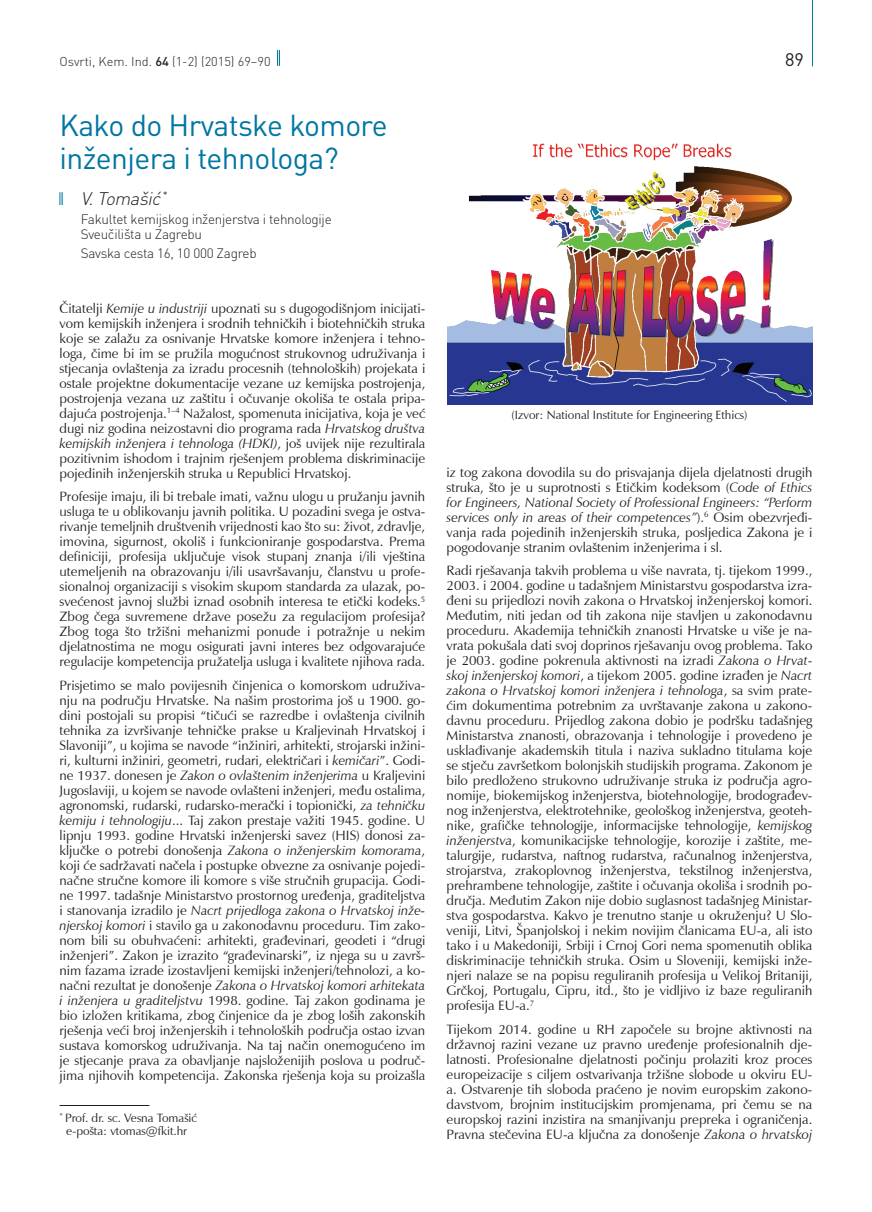
<style>
.page{position:relative;width:872px;height:1212px;background:#fff}
.page>*{position:absolute;margin:0;border:0;box-sizing:border-box;transform-origin:0 0}
._23_Naslov_rubrike{font:30px/33px "DIN Pro";letter-spacing:-.02em;color:#0076a3}
._24_Autor_rubrike{font:italic 300 18px "DIN Pro";color:#231f20}
.t1{font:18px "DIN Pro";color:#231f20}
._26_Tekst_rubrike{font:13.5px/15px "Zapf Humanist Roman KUI";color:#231f20;text-align:justify}
._25_Adresa_autora_ru{font:300 13.5px/15px "DIN Pro";letter-spacing:-.02em;color:#231f20}
.t2{font:300 12.75px "DIN Pro";color:#231f20}
._06_AUTOR_ZA_DOPISIV{font:12px "Zapf Humanist Roman KUI";color:#231f20}
._12_POTPIS_-_SLIKA{font:12px "Zapf Humanist Roman KUI";color:#231f20}
.s1{font-weight:500}
.s2{font-family:"Zapf Humanist Italic KUI"}
</style>
<div class="page">
<hr style="left:812px;top:0;width:1px;height:66px;background:#0076a3">
<svg style="left:277px;top:50px;width:3px;height:16px"></svg>
<svg style="left:60px;top:192px;width:3px;height:13px"></svg>
<hr style="left:60px;top:1105px;width:89px;height:1px;background:#231f20">
<img style="left:447px;top:166px;width:365px;height:238px">
<img style="left:532px;top:143px;width:200px;height:18px">
<p class="t2" style="left:60px;top:53px;width:212px">Osvrti, Kem. Ind. <span class="s1">64</span> (1-2) (2015) 69–90</p>
<p class="t1" style="left:785px;top:47px;width:20px">89</p>
<p class="_23_Naslov_rubrike" style="left:60px;top:107px;width:329px">Kako do Hrvatske komore inženjera i tehnologa?</p>
<p class="_24_Autor_rubrike" style="left:81px;top:186px;width:88px">V.Tomašić<sup>*</sup></p>
<p class="_25_Adresa_autora_ru" style="left:81px;top:211px;width:252px">Fakultet kemijskog inženjerstva i tehnologije<br>Sveučilišta u Zagrebu</p>
<p class="_25_Adresa_autora_ru" style="left:81px;top:245px;width:177px">Savska cesta 16, 10 000 Zagreb</p>
<p class="_26_Tekst_rubrike" style="left:60px;top:301px;width:367px">Čitatelji <span class="s2">Kemije u industriji</span> upoznati su s dugogodišnjom inicijati&shy;vom kemijskih inženjera i srodnih tehničkih i biotehničkih struka koje se zalažu za osnivanje Hrvatske komore inženjera i tehno&shy;loga, čime bi im se pružila mogućnost strukovnog udruživanja i stjecanja ovlaštenja za izradu procesnih (tehnoloških) projekata i ostale projektne dokumentacije vezane uz kemijska postrojenja, postrojenja vezana uz zaštitu i očuvanje okoliša te ostala pripa&shy;dajuća postrojenja.<sup>1–4</sup> Nažalost, spomenuta inicijativa, koja je već dugi niz godina neizostavni dio programa rada <span class="s2">Hrvatskog društva kemijskih inženjera i tehnologa (HDKI)</span>, još uvijek nije rezultirala pozitivnim ishodom i trajnim rješenjem problema diskriminacije pojedinih inženjerskih struka u Republici Hrvatskoj.</p>
<p class="_26_Tekst_rubrike" style="left:60px;top:490px;width:367px">Profesije imaju, ili bi trebale imati, važnu ulogu u pružanju javnih usluga te u oblikovanju javnih politika. U pozadini svega je ostva&shy;rivanje temeljnih društvenih vrijednosti kao što su: život, zdravlje, imovina, sigurnost, okoliš i funkcioniranje gospodarstva. Prema definiciji, profesija uključuje visok stupanj znanja i/ili vještina utemeljenih na obrazovanju i/ili usavršavanju, članstvu u profe&shy;sionalnoj organizaciji s visokim skupom standarda za ulazak, po&shy;svećenost javnoj službi iznad osobnih interesa te etički kodeks.<sup>5<br></sup>Zbog čega suvremene države posežu za regulacijom profesija?<br>Zbog toga što tržišni mehanizmi ponude i potražnje u nekim djelatnostima ne mogu osigurati javni interes bez odgovarajuće regulacije kompetencija pružatelja usluga i kvalitete njihova rada.</p>
<p class="_26_Tekst_rubrike" style="left:60px;top:678px;width:367px">Prisjetimo se malo povijesnih činjenica o komorskom udruživa&shy;nju na području Hrvatske. Na našim prostorima još u 1900. go&shy;dini postojali su propisi “tičući se razredbe i ovlaštenja civilnih tehnika za izvršivanje tehničke prakse u Kraljevinah Hrvatskoj i Slavoniji”, u kojima se navode “inžiniri, arhitekti, strojarski inžini&shy;ri, kulturni inžiniri, geometri, rudari, električari i <span class="s2">kemičari</span>”. Godi&shy;ne 1937. donesen je <span class="s2">Zakon o ovlaštenim inženjerima</span> u Kraljevini Jugoslaviji, u kojem se navode ovlašteni inženjeri, među ostalima, agronomski, rudarski, rudarsko-merački i topionički, <span class="s2">za tehničku kemiju i tehnologiju</span>... Taj zakon prestaje važiti 1945. godine. U lipnju 1993. godine Hrvatski inženjerski savez (HIS) donosi za&shy;ključke o potrebi donošenja <span class="s2">Zakona o inženjerskim komorama</span>, koji će sadržavati načela i postupke obvezne za osnivanje pojedi&shy;načne stručne komore ili komore s više stručnih grupacija. Godi&shy;ne 1997. tadašnje Ministarstvo prostornog uređenja, graditeljstva i stanovanja izradilo je <span class="s2">Nacrt prijedloga zakona o Hrvatskoj inže&shy;njerskoj komori</span> i stavilo ga u zakonodavnu proceduru. Tim zako&shy;nom bili su obuhvaćeni: arhitekti, građevinari, geodeti i “drugi inženjeri”. Zakon je izrazito “građevinarski”, iz njega su u završ&shy;nim fazama izrade izostavljeni kemijski inženjeri/tehnolozi, a ko&shy;načni rezultat je donošenje <span class="s2">Zakona o Hrvatskoj komori arhitekata i inženjera u graditeljstvu</span> 1998. godine. Taj zakon godinama je bio izložen kritikama, zbog činjenice da je zbog loših zakonskih rješenja veći broj inženjerskih i tehnoloških područja ostao izvan sustava komorskog udruživanja. Na taj način onemogućeno im je stjecanje prava za obavljanje najsloženijih poslova u područ&shy;jima njihovih kompetencija. Zakonska rješenja koja su proizašla</p>
<p class="_06_AUTOR_ZA_DOPISIV" style="left:60px;top:1109px;width:139px"><sup>*</sup> Prof. dr. sc. Vesna Tomašić</p>
<p class="_06_AUTOR_ZA_DOPISIV" style="left:66px;top:1123px;width:123px">e-pošta: vtomas@fkit.hr</p>
<p class="_12_POTPIS_-_SLIKA" style="left:511px;top:407px;width:237px">(Izvor: National Institute for Engineering Ethics)</p>
<p class="_26_Tekst_rubrike" style="left:446px;top:465px;width:367px">iz tog zakona dovodila su do prisvajanja dijela djelatnosti drugih struka, što je u suprotnosti s Etičkim kodeksom (<span class="s2">Code of Ethics for Engineers, National Society of Professional Engineers: “Perform services only in areas of their competences”</span>).<sup>6</sup> Osim obezvrjeđi&shy;vanja rada pojedinih inženjerskih struka, posljedica Zakona je i pogodovanje stranim ovlaštenim inženjerima i sl.</p>
<p class="_26_Tekst_rubrike" style="left:446px;top:564px;width:367px">Radi rješavanja takvih problema u više navrata, tj. tijekom 1999., 2003. i 2004. godine u tadašnjem Ministarstvu gospodarstva izra&shy;đeni su prijedlozi novih zakona o Hrvatskoj inženjerskoj komori.<br>Međutim, niti jedan od tih zakona nije stavljen u zakonodavnu proceduru. Akademija tehničkih znanosti Hrvatske u više je na&shy;vrata pokušala dati svoj doprinos rješavanju ovog problema. Tako je 2003. godine pokrenula aktivnosti na izradi <span class="s2">Zakona o Hrvat&shy;skoj inženjerskoj komori</span>, a tijekom 2005. godine izrađen je <span class="s2">Nacrt zakona o Hrvatskoj komori inženjera i tehnologa</span>, sa svim prate&shy;ćim dokumentima potrebnim za uvrštavanje zakona u zakono&shy;davnu proceduru. Prijedlog zakona dobio je podršku tadašnjeg Ministarstva znanosti, obrazovanja i tehnologije i provedeno je usklađivanje akademskih titula i naziva sukladno titulama koje se stječu završetkom bolonjskih studijskih programa. Zakonom je bilo predloženo strukovno udruživanje struka iz područja agro&shy;nomije, biokemijskog inženjerstva, biotehnologije, brodograđev&shy;nog inženjerstva, elektrotehnike, geološkog inženjerstva, geoteh&shy;nike, grafičke tehnologije, informacijske tehnologije, <span class="s2">kemijskog inženjerstva</span>, komunikacijske tehnologije, korozije i zaštite, me&shy;talurgije, rudarstva, naftnog rudarstva, računalnog inženjerstva, strojarstva, zrakoplovnog inženjerstva, tekstilnog inženjerstva, prehrambene tehnologije, zaštite i očuvanja okoliša i srodnih po&shy;dručja. Međutim Zakon nije dobio suglasnost tadašnjeg Ministar&shy;stva gospodarstva. Kakvo je trenutno stanje u okruženju? U Slo&shy;veniji, Litvi, Španjolskoj i nekim novijim članicama EU-a, ali isto tako i u Makedoniji, Srbiji i Crnoj Gori nema spomenutih oblika diskriminacije tehničkih struka. Osim u Sloveniji, kemijski inže&shy;njeri nalaze se na popisu reguliranih profesija u Velikoj Britaniji, Grčkoj, Portugalu, Cipru, itd., što je vidljivo iz baze reguliranih profesija EU-a.<sup>7</sup></p>
<p class="_26_Tekst_rubrike" style="left:446px;top:1022px;width:367px">Tijekom 2014. godine u RH započele su brojne aktivnosti na državnoj razini vezane uz pravno uređenje profesionalnih dje&shy;latnosti. Profesionalne djelatnosti počinju prolaziti kroz proces europeizacije s ciljem ostvarivanja tržišne slobode u okviru EU&shy;a. Ostvarenje tih sloboda praćeno je novim europskim zakono&shy;davstvom, brojnim institucijskim promjenama, pri čemu se na europskoj razini inzistira na smanjivanju prepreka i ograničenja.<br>Pravna stečevina EU-a ključna za donošenje <span class="s2">Zakona o hrvatskoj</span></p>
</div>
